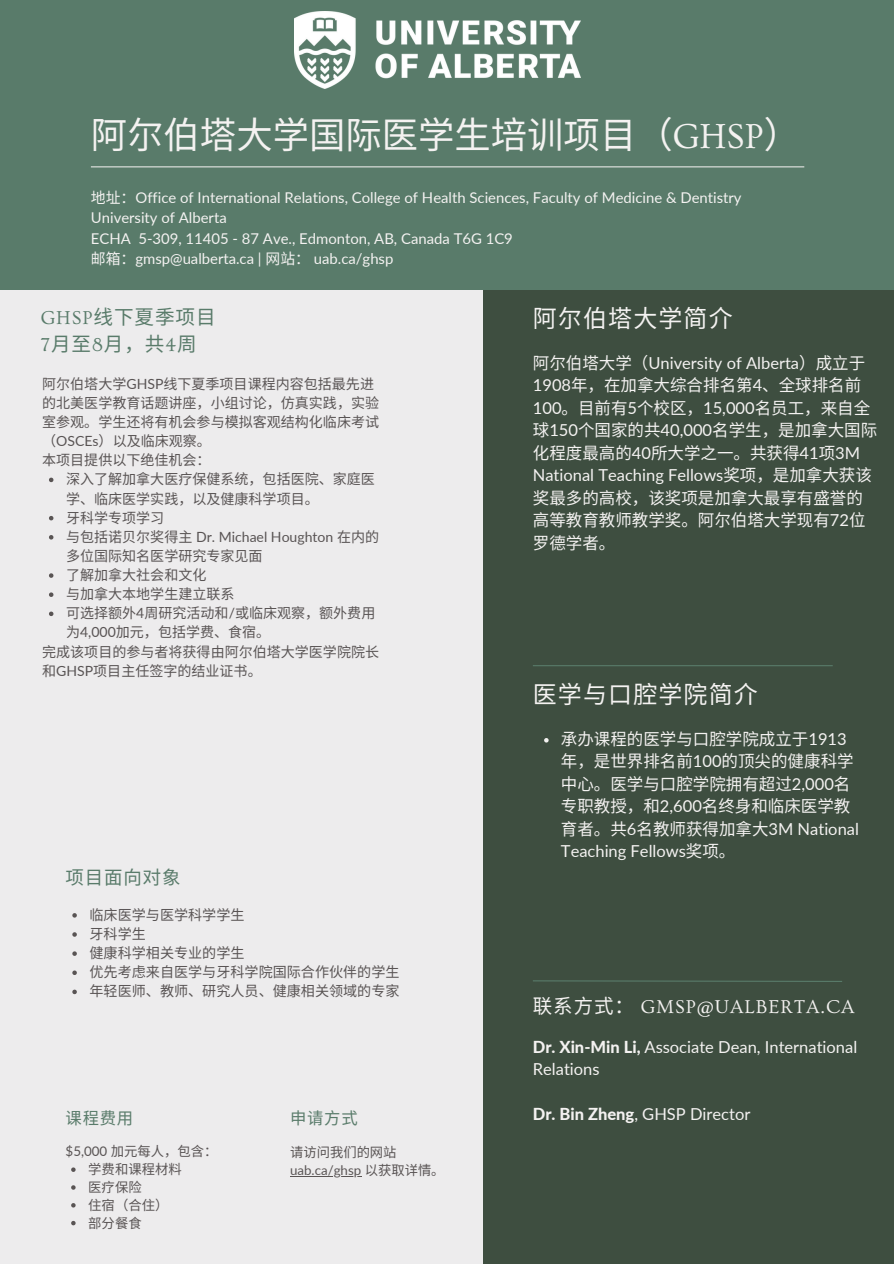
<style>
.page{position:relative;width:894px;height:1264px;background:#fff}
.page>*{position:absolute;margin:0;border:0;box-sizing:border-box;transform-origin:0 0}
.t1{font:36.3px "Noto Sans CJ Ksc";color:#f4f2f1}
.t2{font:24px "Noto Sans CJ Ksc";letter-spacing:.045em;color:#f4f2f1}
.t3{font:19.65px/27px "Noto Sans CJ Ksc";letter-spacing:.045em;color:#597b6a}
.t4{font:19.5px "Ovo";letter-spacing:.045em;color:#f4f2f1}
.t5{font:18.45px "Noto Sans CJ Ksc";color:#597b6a}
.t6{font:16.5px/22.5px "Noto Sans CJ Ksc";color:#f4f2f1}
.t7{font:16.5px/22.5px "Lato";color:#f4f2f1}
.t8{font:16.35px "Noto Sans CJ Ksc";letter-spacing:.045em;color:#597b6a}
.t9{font:14.85px/20.2px "Lato";color:#f4f2f1}
.t10{font:14.1px/19.2px "Noto Sans CJ Ksc";color:#595454}
.t11{font:13.35px "Noto Sans CJ Ksc";color:#595454}
.t12{font:13.35px "Lato";color:#595454}
.s1{font-family:"Ovo"}
.s2{font-family:"Noto Sans CJ Ksc"}
.s3{font-family:"Lato"}
.s4{font-weight:800}
</style>
<div class="page">
<div style="left:0;top:0;width:893px;height:1263px;background:#3e4e40"></div>
<div style="left:0;top:290px;width:482px;height:973px;background:#edeced"></div>
<div style="left:0;top:0;width:893px;height:290px;background:#597b6a"></div>
<hr style="left:91px;top:166px;width:713px;height:1px;background:#f4f2f1">
<hr style="left:532px;top:665px;width:300px;height:1px;background:#597b6a">
<img style="left:295px;top:11px;width:285px;height:78px">
<svg style="left:71px;top:1167px;width:5px;height:4px"></svg>
<svg style="left:71px;top:1185px;width:5px;height:4px"></svg>
<svg style="left:71px;top:1203px;width:5px;height:4px"></svg>
<svg style="left:71px;top:1220px;width:5px;height:5px"></svg>
<svg style="left:49px;top:477px;width:4px;height:5px"></svg>
<svg style="left:49px;top:516px;width:4px;height:4px"></svg>
<svg style="left:49px;top:535px;width:4px;height:4px"></svg>
<svg style="left:49px;top:573px;width:4px;height:5px"></svg>
<svg style="left:49px;top:592px;width:4px;height:5px"></svg>
<svg style="left:49px;top:611px;width:4px;height:5px"></svg>
<svg style="left:72px;top:913px;width:5px;height:4px"></svg>
<svg style="left:72px;top:932px;width:5px;height:4px"></svg>
<svg style="left:72px;top:951px;width:5px;height:4px"></svg>
<svg style="left:72px;top:970px;width:5px;height:5px"></svg>
<svg style="left:72px;top:989px;width:5px;height:5px"></svg>
<svg style="left:533px;top:980px;width:309px;height:2px"></svg>
<svg style="left:544px;top:738px;width:4px;height:4px"></svg>
<hr style="left:290px;top:1175px;width:71px;height:1px;background:#595454">
<p class="t1" style="left:91px;top:106px;width:710px">阿尔伯塔大学国际医学生培训项目（<span class="s1">GHSP</span>）</p>
<h1 class="t9" style="left:91px;top:187px;width:652px"><span class="s2">地址：</span>Office of International Relations, College of Health Sciences, Faculty of Medicine &amp; Dentistry University of Alberta<br>ECHA 5-309, 11405 - 87 Ave., Edmonton, AB, Canada T6G 1C9<br><span class="s2">邮箱：</span>gmsp@ualberta.ca | <span class="s2">网站：</span> uab.ca/ghsp</h1>
<p class="t3" style="left:41px;top:302px;width:170px"><span class="s1">GHSP</span>线下夏季项目<br><span class="s1">7</span>月至<span class="s1">8</span>月，共<span class="s1">4</span>周</p>
<p class="t10" style="left:42px;top:373px;width:338px">阿尔伯塔大学<span class="s3">GHSP</span>线下夏季项目课程内容包括最先进的北美医学教育话题讲座，小组讨论，仿真实践，实验室参观。学生还将有机会参与模拟客观结构化临床考试（<span class="s3">OSCEs</span>）以及临床观察。</p>
<p class="t10" style="left:42px;top:450px;width:170px">本项目提供以下绝佳机会：</p>
<p class="t10" style="left:66px;top:469px;width:310px">深入了解加拿大医疗保健系统，包括医院、家庭医学、临床医学实践，以及健康科学项目。</p>
<p class="t10" style="left:66px;top:507px;width:100px">牙科学专项学习</p>
<p class="t10" style="left:66px;top:526px;width:314px">与包括诺贝尔奖得主 <span class="s3">Dr. Michael Houghton</span> 在内的多位国际知名医学研究专家见面</p>
<h4 class="t10" style="left:66px;top:564px;width:142px">了解加拿大社会和文化</h4>
<p class="t10" style="left:66px;top:583px;width:170px">与加拿大本地学生建立联系</p>
<p class="t10" style="left:66px;top:603px;width:308px">可选择额外<span class="s3">4</span>周研究活动和<span class="s3">/</span>或临床观察，额外费用为<span class="s3">4,000</span>加元，包括学费、食宿。</p>
<p class="t10" style="left:42px;top:641px;width:337px">完成该项目的参与者将获得由阿尔伯塔大学医学院院长和<span class="s3">GHSP</span>项目主任签字的结业证书。</p>
<h2 class="t5" style="left:66px;top:862px;width:116px">项目面向对象</h2>
<p class="t10" style="left:89px;top:904px;width:155px">临床医学与医学科学学生</p>
<h4 class="t10" style="left:89px;top:923px;width:56px">牙科学生</h4>
<h5 class="t10" style="left:89px;top:942px;width:155px">健康科学相关专业的学生</h5>
<h2 class="t10" style="left:89px;top:961px;width:310px">优先考虑来自医学与牙科学院国际合作伙伴的学生</h2>
<h5 class="t10" style="left:89px;top:980px;width:311px">年轻医师、教师、研究人员、健康相关领域的专家</h5>
<p class="t8" style="left:66px;top:1104px;width:67px">课程费用</p>
<h3 class="t11" style="left:66px;top:1140px;width:153px"><span class="s3">$5,000</span> 加元每人，包含：</h3>
<p class="t11" style="left:88px;top:1158px;width:95px">学费和课程材料</p>
<p class="t11" style="left:88px;top:1176px;width:55px">医疗保险</p>
<p class="t11" style="left:88px;top:1194px;width:82px">住宿（合住）</p>
<p class="t11" style="left:88px;top:1211px;width:54px">部分餐食</p>
<p class="t8" style="left:290px;top:1104px;width:69px">申请方式</p>
<h5 class="t11" style="left:290px;top:1141px;width:108px">请访问我们的网站</h5>
<h5 class="t12" style="left:290px;top:1161px;width:156px">uab.ca/ghsp <span class="s2">以获取详情。</span></h5>
<h2 class="t2" style="left:532px;top:299px;width:201px">阿尔伯塔大学简介</h2>
<h6 class="t6" style="left:532px;top:350px;width:346px">阿尔伯塔大学（<span class="s3">University of Alberta</span>）成立于<br><span class="s3">1908</span>年，在加拿大综合排名第<span class="s3">4</span>、全球排名前<br><span class="s3">100</span>。目前有<span class="s3">5</span>个校区，<span class="s3">15,000</span>名员工，来自全球<span class="s3">150</span>个国家的共<span class="s3">40,000</span>名学生，是加拿大国际化程度最高的<span class="s3">40</span>所大学之一。共获得<span class="s3">41</span>项<span class="s3">3M<br>National Teaching Fellows</span>奖项，是加拿大获该奖最多的高校，该奖项是加拿大最享有盛誉的高等教育教师教学奖。阿尔伯塔大学现有<span class="s3">72</span>位罗德学者。</h6>
<h3 class="t2" style="left:532px;top:675px;width:226px">医学与口腔学院简介</h3>
<p class="t6" style="left:560px;top:726px;width:299px">承办课程的医学与口腔学院成立于<span class="s3">1913</span>年，是世界排名前<span class="s3">100</span>的顶尖的健康科学中心。医学与口腔学院拥有超过<span class="s3">2,000</span>名专职教授，和<span class="s3">2,600</span>名终身和临床医学教育者。共<span class="s3">6</span>名教师获得加拿大<span class="s3">3M National<br>Teaching Fellows</span>奖项。</p>
<p class="t4" style="left:532px;top:995px;width:323px"><span class="s2">联系方式：</span> GMSP@UALBERTA.CA</p>
<p class="t7" style="left:532px;top:1034px;width:326px"><span class="s4">Dr. Xin-Min Li,</span> Associate Dean, International<br>Relations</p>
<p class="t7" style="left:532px;top:1102px;width:219px"><span class="s4">Dr. Bin Zheng</span>, GHSP Director</p>
</div>
